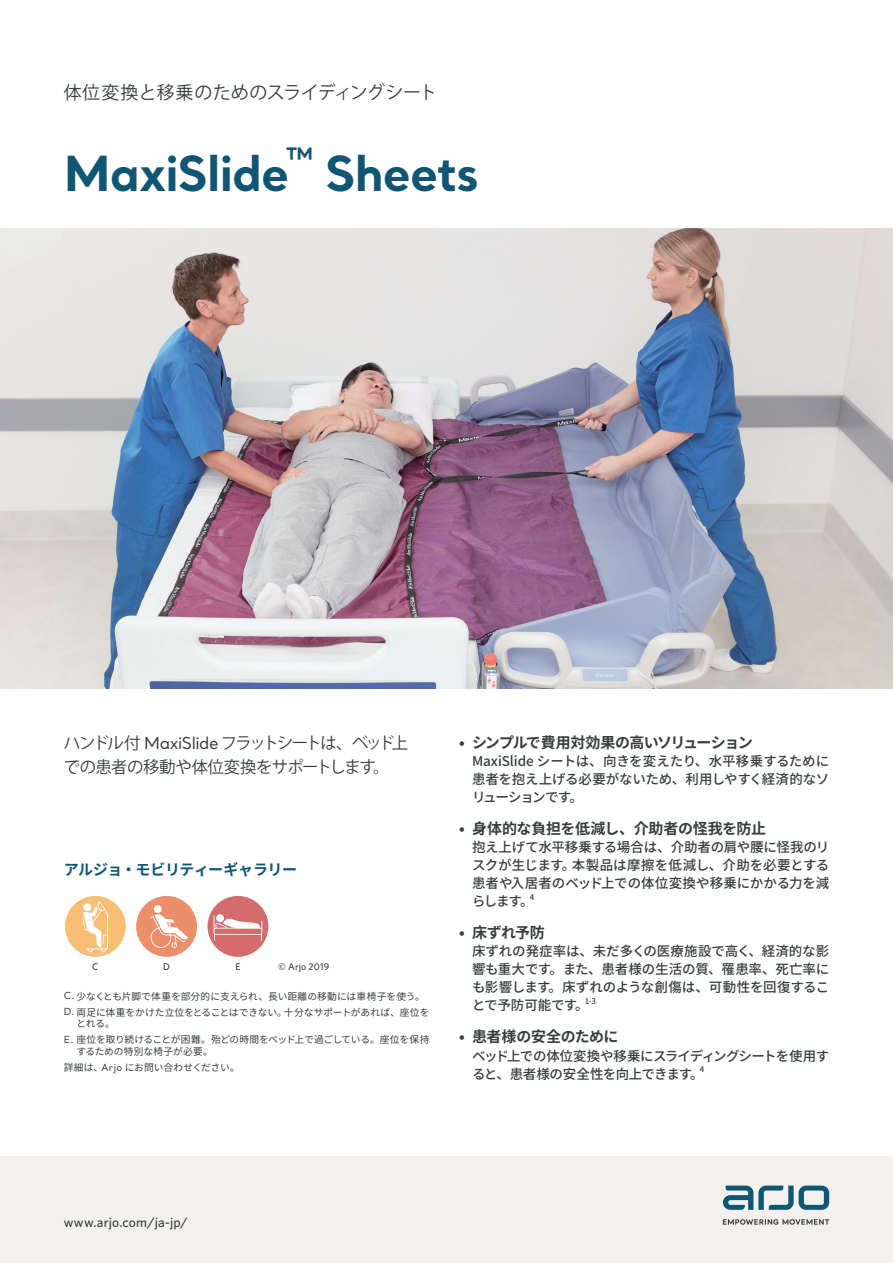
<style>
.page{position:relative;width:893px;height:1263px;background:#fff}
.page>*{position:absolute;margin:0;border:0;box-sizing:border-box;transform-origin:0 0}
.t1{font:700 48px "Santral";letter-spacing:-.02em;color:#115575}
.t2{font:700 28.05px "Santral";color:#115575}
.t3{font:18px "Koz Go Pro";color:#393d3d}
.t4{font:16.5px/24px "Koz Go Pro";letter-spacing:-.055em;color:#393d3d}
.t5{font:700 15px "Noto Sans CJ Kjp";letter-spacing:-.025em;color:#393d3d}
.t6{font:700 15px "Noto Sans CJ Kjp";letter-spacing:-.065em;color:#393d3d}
.t7{font:700 15px "Noto Sans CJ Kjp";letter-spacing:-.025em;color:#115575}
.t8{font:500 13.5px/18px "Noto Sans CJ Kjp";letter-spacing:-.015em;color:#393d3d;text-align:justify}
.t9{font:500 13.5px/18px "Noto Sans CJ Kjp";letter-spacing:-.04em;color:#393d3d}
.t10{font:500 13.5px "Whitney";letter-spacing:.005em;color:#393d3d}
.t11{font:9.75px/15.9px "Noto Sans CJ Kjp";color:#393d3d}
.t12{font:9.75px/15.9px "Noto Sans CJ Kjp";letter-spacing:-.03em;color:#393d3d}
.t13{font:500 9.75px "Whitney";letter-spacing:.02em;color:#393d3d}
.t14{font:500 7.8px "Noto Sans CJ Kjp";color:#393d3d}
.s1{font-family:"Santral"}
</style>
<div class="page">
<div style="left:0;top:1157px;width:893px;height:106px;background:#f2f1ee"></div>
<img style="left:0;top:229px;width:893px;height:460px">
<svg style="left:723px;top:1219px;width:106px;height:6px"></svg>
<svg style="left:723px;top:1185px;width:106px;height:25px"></svg>
<div style="left:65px;top:896px;width:61px;height:61px;background:#f8be76;border-radius:50%"></div>
<svg style="left:82px;top:901px;width:26px;height:51px"></svg>
<div style="left:207px;top:896px;width:61px;height:61px;background:#d46b6d;border-radius:50%"></div>
<svg style="left:214px;top:914px;width:48px;height:27px"></svg>
<div style="left:136px;top:896px;width:61px;height:61px;background:#eb8f6a;border-radius:50%"></div>
<svg style="left:150px;top:905px;width:38px;height:43px"></svg>
<h3 class="t3" style="left:64px;top:80px;width:375px">体位変換と移乗のためのスライディングシート</h3>
<h2 class="t2" style="left:285px;top:138px;width:30px">™</h2>
<h1 class="t1" style="left:64px;top:141px;width:227px">MaxiSlide</h1>
<h1 class="t1" style="left:325px;top:141px;width:155px">Sheets</h1>
<p class="t4" style="left:64px;top:731px;width:346px">ハンドル付 <span class="s1">MaxiSlide</span> フラットシートは、ベッド上での患者の移動や体位変換をサポートします。</p>
<p class="t6" style="left:459px;top:734px;width:295px">• シンプルで費用対効果の高いソリューション</p>
<p class="t8" style="left:472px;top:752px;width:359px">MaxiSlide シートは、向きを変えたり、水平移乗するために患者を抱え上げる必要がないため、利用しやすく経済的なソリューションです。</p>
<p class="t5" style="left:459px;top:820px;width:308px">• 身体的な負担を低減し、介助者の怪我を防止</p>
<p class="t8" style="left:472px;top:838px;width:359px">抱え上げて水平移乗する場合は、介助者の肩や腰に怪我のリスクが生じます。本製品は摩擦を低減し、介助を必要とする患者や入居者のベッド上での体位変換や移乗にかかる力を減らします。</p>
<p class="t7" style="left:64px;top:861px;width:235px">アルジョ・モビリティーギャラリー</p>
<p class="t14" style="left:530px;top:892px;width:6px">4</p>
<p class="t5" style="left:459px;top:924px;width:87px">• 床ずれ予防</p>
<p class="t8" style="left:472px;top:943px;width:359px">床ずれの発症率は、未だ多くの医療施設で高く、経済的な影響も重大です。また、患者様の生活の質、罹患率、死亡率にも影響します。床ずれのような創傷は、可動性を回復することで予防可能です。</p>
<p class="t13" style="left:92px;top:960px;width:8px">C</p>
<p class="t13" style="left:163px;top:960px;width:8px">D</p>
<p class="t13" style="left:235px;top:960px;width:6px">E</p>
<p class="t13" style="left:278px;top:960px;width:53px">© Arjo 2019</p>
<p class="t11" style="left:64px;top:988px;width:367px"><span class="s1">C.</span> 少なくとも片脚で体重を部分的に支えられ、長い距離の移動には車椅子を使う。<br><span class="s1">D.</span> 両足に体重をかけた立位をとることはできない。十分なサポートがあれば、座位を</p>
<p class="t12" style="left:64px;top:1016px;width:367px;text-indent:13px">とれる。<br><span class="s1">E.</span> 座位を取り続けることが困難。殆どの時間をベッド上で過ごしている。座位を保持</p>
<p class="t11" style="left:64px;top:1044px;width:177px;text-indent:13px">するための特別な椅子が必要。<br>詳細は、<span class="s1">Arjo</span> にお問い合わせください。</p>
<p class="t14" style="left:585px;top:996px;width:13px">1-3</p>
<p class="t5" style="left:459px;top:1028px;width:161px">• 患者様の安全のために</p>
<p class="t9" style="left:472px;top:1047px;width:359px">ベッド上での体位変換や移乗にスライディングシートを使用すると、患者様の安全性を向上できます。</p>
<p class="t14" style="left:700px;top:1065px;width:6px">4</p>
<p class="t10" style="left:64px;top:1213px;width:125px">www.arjo.com/ja-jp/</p>
</div>
